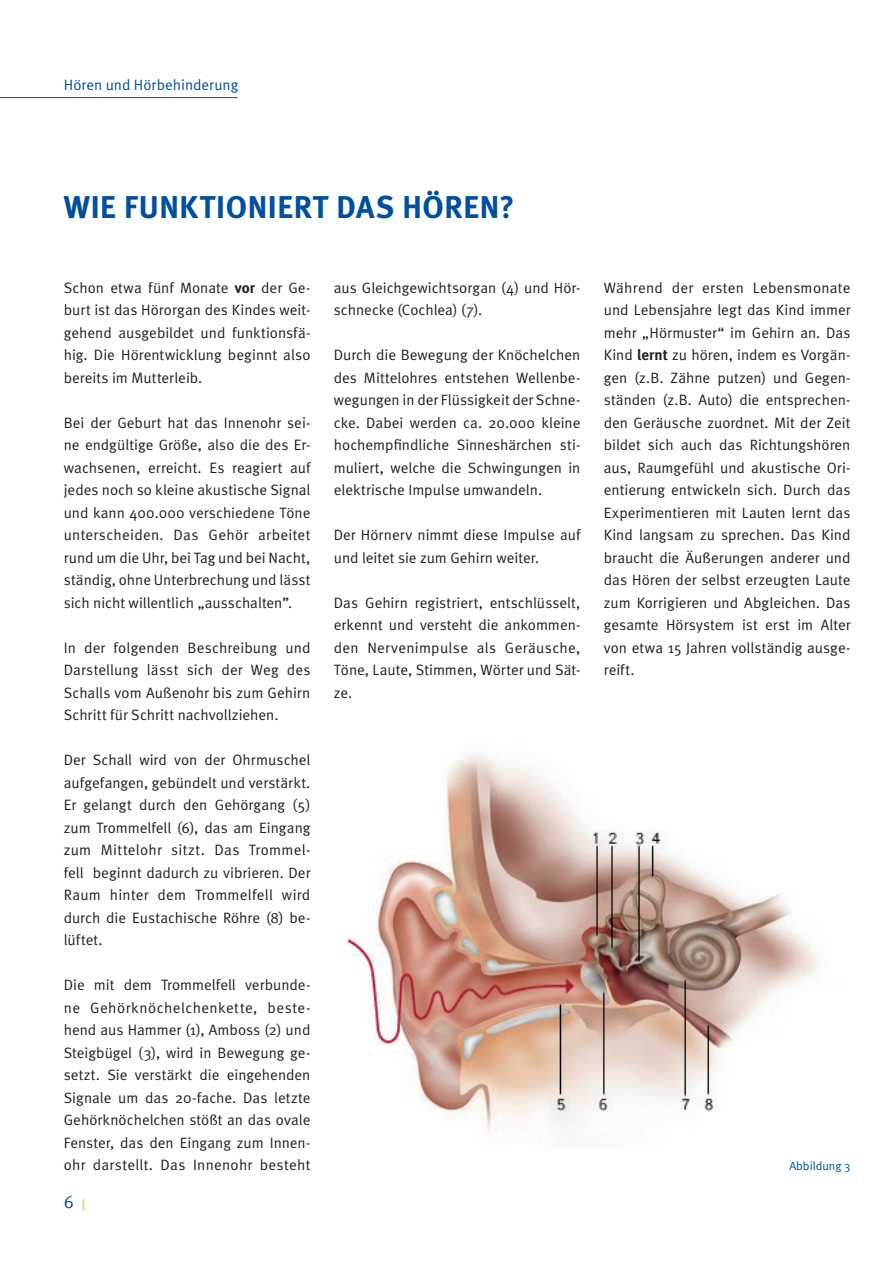
<style>
.page{position:relative;width:893px;height:1263px;background:#fff}
.page>*{position:absolute;margin:0;border:0;box-sizing:border-box;transform-origin:0 0}
.t1{font:700 31.5px "Meta";letter-spacing:.02em;color:#014f9e}
.t2{font:18px "Meta Normal";color:#014f9e}
.t3{font:15px/22.5px "Meta Normal";color:#231f20;text-align:justify}
.t4{font:15px "Meta Normal";color:#014f9e}
.t5{font:12px "Meta Normal";letter-spacing:-.005em;color:#014f9e}
.s1{font-family:"Meta";font-weight:700}
.s2{font-family:"Meta";font-weight:700;font-size:12px;color:#fecb2f}
</style>
<div class="page">
<hr style="left:0;top:97px;width:237px;height:1px;background:#014f9e">
<img style="left:343px;top:753px;width:478px;height:395px">
<p class="t4" style="left:64px;top:76px;width:176px">Hören und Hörbehinderung</p>
<h1 class="t1" style="left:64px;top:188px;width:452px">WIE FUNKTIONIERT DAS HÖREN?</h1>
<p class="t3" style="left:64px;top:276px;width:248px">Schon etwa fünf Monate <span class="s1">vor</span> der Ge&shy;burt ist das Hörorgan des Kindes weit&shy;gehend ausgebildet und funktionsfä&shy;hig. Die Hörentwicklung beginnt also bereits im Mutterleib.</p>
<p class="t3" style="left:64px;top:411px;width:248px">Bei der Geburt hat das Innenohr sei&shy;ne endgültige Größe, also die des Er&shy;wachsenen, erreicht. Es reagiert auf jedes noch so kleine akustische Signal und kann 400.000 verschiedene Töne unterscheiden. Das Gehör arbeitet rund um die Uhr, bei Tag und bei Nacht, ständig, ohne Unterbrechung und lässt sich nicht willentlich „ausschalten”.</p>
<p class="t3" style="left:64px;top:636px;width:248px">In der folgenden Beschreibung und Darstellung lässt sich der Weg des Schalls vom Außenohr bis zum Gehirn Schritt für Schritt nachvollziehen.</p>
<p class="t3" style="left:64px;top:748px;width:248px">Der Schall wird von der Ohrmuschel aufgefangen, gebündelt und verstärkt.<br>Er gelangt durch den Gehörgang (5) zum Trommelfell (6), das am Eingang zum Mittelohr sitzt. Das Trommel&shy;fell beginnt dadurch zu vibrieren. Der Raum hinter dem Trommelfell wird durch die Eustachische Röhre (8) be&shy;lüftet.</p>
<p class="t3" style="left:64px;top:973px;width:248px">Die mit dem Trommelfell verbunde&shy;ne Gehörknöchelchenkette, beste&shy;hend aus Hammer (1), Amboss (2) und Steigbügel (3), wird in Bewegung ge&shy;setzt. Sie verstärkt die eingehenden Signale um das 20-fache. Das letzte Gehörknöchelchen stößt an das ovale Fenster, das den Eingang zum Innen&shy;ohr darstellt. Das Innenohr besteht</p>
<p class="t2" style="left:64px;top:1191px;width:23px">6 <span class="s2">|</span></p>
<p class="t3" style="left:334px;top:276px;width:248px">aus Gleichgewichtsorgan (4) und Hör&shy;schnecke (Cochlea) (7).</p>
<p class="t3" style="left:334px;top:343px;width:248px">Durch die Bewegung der Knöchelchen des Mittelohres entstehen Wellenbe&shy;wegungen in der Flüssigkeit der Schne&shy;cke. Dabei werden ca. 20.000 kleine hochempfindliche Sinneshärchen sti&shy;muliert, welche die Schwingungen in elektrische Impulse umwandeln.</p>
<p class="t3" style="left:334px;top:523px;width:248px">Der Hörnerv nimmt diese Impulse auf und leitet sie zum Gehirn weiter.</p>
<p class="t3" style="left:334px;top:591px;width:248px">Das Gehirn registriert, entschlüsselt, erkennt und versteht die ankommen&shy;den Nervenimpulse als Geräusche, Töne, Laute, Stimmen, Wörter und Sät&shy;ze.</p>
<p class="t3" style="left:604px;top:276px;width:248px">Während der ersten Lebensmonate und Lebensjahre legt das Kind immer mehr „Hörmuster“ im Gehirn an. Das Kind <span class="s1">lernt</span> zu hören, indem es Vorgän&shy;gen (z.B. Zähne putzen) und Gegen&shy;ständen (z.B. Auto) die entsprechen&shy;den Geräusche zuordnet. Mit der Zeit bildet sich auch das Richtungshören aus, Raumgefühl und akustische Ori&shy;entierung entwickeln sich. Durch das Experimentieren mit Lauten lernt das Kind langsam zu sprechen. Das Kind braucht die Äußerungen anderer und das Hören der selbst erzeugten Laute zum Korrigieren und Abgleichen. Das gesamte Hörsystem ist erst im Alter von etwa 15 Jahren vollständig ausge&shy;reift.</p>
<p class="t5" style="left:789px;top:1159px;width:63px">Abbildung 3</p>
</div>
